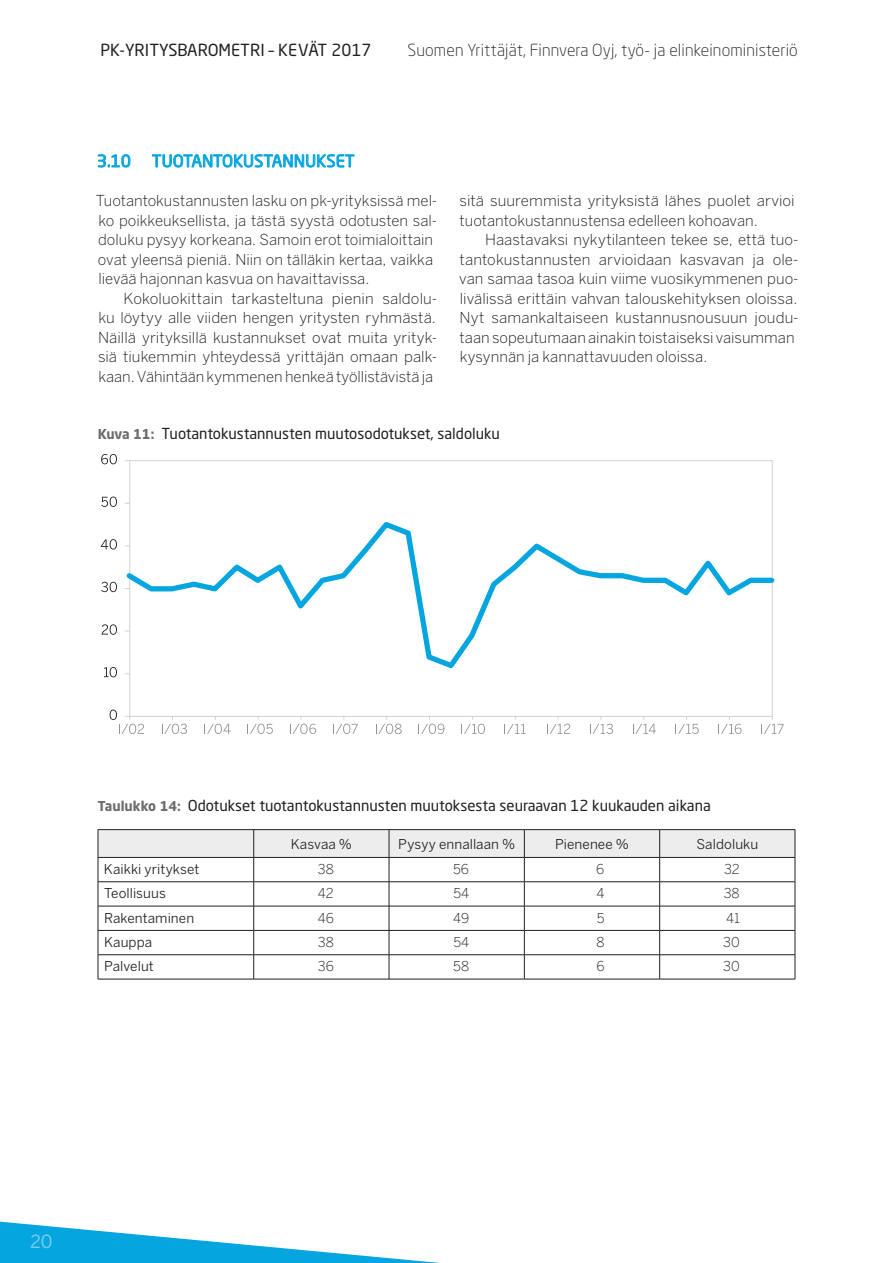
<style>
.page{position:relative;width:893px;height:1263px;background:#fff}
.page>*{position:absolute;margin:0;border:0;box-sizing:border-box;transform-origin:0 0}
.t1{font:18px "Benton Sans";color:#f2f3f4}
.t2{font:300 16.5px "Neo Sans Std";letter-spacing:.01em;color:#231f20}
.t3{font:16.5px "Neo Sans Std";color:#231f20}
.t4{font:16.5px "Neo Sans Std";letter-spacing:.01em;color:#05a6e0}
.t5{font:300 15px/19.5px "Benton Sans";color:#231f20}
.t6{font:15px "Neo Sans Std";color:#231f20}
.t7{font:13.5px "Benton Sans";letter-spacing:.005em;color:#231f20}
.t8{font:300 13.5px "Benton Sans";color:#231f20}
.s1{font-weight:700;font-size:13.5px;color:#6c6d70}
</style>
<div class="page">
<svg style="left:0;top:1221px;width:440px;height:42px"></svg>
<svg style="left:98px;top:154px;width:32px;height:13px"></svg>
<svg style="left:152px;top:154px;width:202px;height:14px"></svg>
<hr style="left:98px;top:829px;width:156px;height:1px;background:#231f20">
<hr style="left:254px;top:829px;width:135px;height:1px;background:#231f20">
<hr style="left:389px;top:829px;width:135px;height:1px;background:#231f20">
<hr style="left:524px;top:829px;width:136px;height:1px;background:#231f20">
<hr style="left:660px;top:829px;width:135px;height:1px;background:#231f20">
<hr style="left:98px;top:979px;width:156px;height:1px;background:#231f20">
<svg style="left:98px;top:830px;width:698px;height:149px"></svg>
<hr style="left:254px;top:979px;width:135px;height:1px;background:#231f20">
<hr style="left:389px;top:979px;width:135px;height:1px;background:#231f20">
<hr style="left:524px;top:979px;width:136px;height:1px;background:#231f20">
<hr style="left:660px;top:979px;width:135px;height:1px;background:#231f20">
<svg style="left:125px;top:460px;width:648px;height:260px"></svg>
<svg style="left:125px;top:518px;width:650px;height:154px"></svg>
<svg style="left:104px;top:667px;width:13px;height:10px"></svg>
<svg style="left:102px;top:624px;width:15px;height:11px"></svg>
<svg style="left:101px;top:582px;width:16px;height:10px"></svg>
<svg style="left:101px;top:539px;width:16px;height:10px"></svg>
<svg style="left:101px;top:496px;width:16px;height:11px"></svg>
<svg style="left:101px;top:454px;width:16px;height:10px"></svg>
<svg style="left:110px;top:709px;width:34px;height:25px"></svg>
<svg style="left:162px;top:724px;width:25px;height:10px"></svg>
<svg style="left:204px;top:724px;width:27px;height:10px"></svg>
<svg style="left:247px;top:724px;width:26px;height:10px"></svg>
<svg style="left:290px;top:724px;width:26px;height:10px"></svg>
<svg style="left:333px;top:724px;width:25px;height:10px"></svg>
<svg style="left:376px;top:724px;width:26px;height:10px"></svg>
<svg style="left:418px;top:724px;width:26px;height:10px"></svg>
<svg style="left:461px;top:724px;width:24px;height:10px"></svg>
<svg style="left:504px;top:724px;width:22px;height:10px"></svg>
<svg style="left:547px;top:724px;width:23px;height:10px"></svg>
<svg style="left:590px;top:724px;width:23px;height:10px"></svg>
<svg style="left:633px;top:724px;width:23px;height:10px"></svg>
<svg style="left:675px;top:724px;width:24px;height:10px"></svg>
<svg style="left:718px;top:724px;width:24px;height:10px"></svg>
<svg style="left:761px;top:724px;width:23px;height:10px"></svg>
<p class="t3" style="left:100px;top:40px;width:273px">PK-YRITYSBAROMETRI – KEVÄT 2017</p>
<p class="t2" style="left:407px;top:40px;width:392px">Suomen Yrittäjät, Finnvera Oyj, työ- ja elinkeinoministeriö</p>
<p class="t4" style="left:97px;top:151px;width:35px">3.10</p>
<p class="t4" style="left:152px;top:151px;width:204px">TUOTANTOKUSTANNUKSET</p>
<p class="t5" style="left:96px;top:191px;width:343px">Tuotantokustannusten lasku on pk-yrityksissä mel&shy;ko poikkeuksellista, ja tästä syystä odotusten sal&shy;doluku pysyy korkeana. Samoin erot toimialoittain ovat yleensä pieniä. Niin on tälläkin kertaa, vaikka lievää hajonnan kasvua on havaittavissa.</p>
<p class="t5" style="left:98px;top:288px;width:341px;text-align:justify;text-indent:26px">Kokoluokittain tarkasteltuna pienin saldolu&shy;ku löytyy alle viiden hengen yritysten ryhmästä.<br>Näillä yrityksillä kustannukset ovat muita yrityk&shy;siä tiukemmin yhteydessä yrittäjän omaan palk&shy;kaan. Vähintään kymmenen henkeä työllistävistä ja</p>
<p class="t5" style="left:459px;top:191px;width:337px">sitä suuremmista yrityksistä lähes puolet arvioi tuotantokustannustensa edelleen kohoavan.</p>
<p class="t5" style="left:459px;top:230px;width:341px;text-indent:26px">Haastavaksi nykytilanteen tekee se, että tuo&shy;tantokustannusten arvioidaan kasvavan ja ole&shy;van samaa tasoa kuin viime vuosikymmenen puo&shy;livälissä erittäin vahvan talouskehityksen oloissa.<br>Nyt samankaltaiseen kustannusnousuun joudu&shy;taan sopeutumaan ainakin toistaiseksi vaisumman kysynnän ja kannattavuuden oloissa.</p>
<p class="t6" style="left:98px;top:424px;width:404px"><span class="s1">Kuva 11:</span> Tuotantokustannusten muutosodotukset, saldoluku</p>
<p class="t6" style="left:98px;top:796px;width:614px"><span class="s1">Taulukko 14:</span> Odotukset tuotantokustannusten muutoksesta seuraavan 12 kuukauden aikana</p>
<p class="t7" style="left:291px;top:836px;width:63px">Kasvaa %</p>
<p class="t7" style="left:398px;top:836px;width:118px">Pysyy ennallaan %</p>
<p class="t7" style="left:555px;top:836px;width:75px">Pienenee %</p>
<p class="t7" style="left:696px;top:836px;width:63px">Saldoluku</p>
<p class="t7" style="left:104px;top:861px;width:97px">Kaikki yritykset</p>
<p class="t8" style="left:318px;top:861px;width:17px">38</p>
<p class="t8" style="left:453px;top:861px;width:17px">56</p>
<p class="t8" style="left:596px;top:861px;width:10px">6</p>
<p class="t8" style="left:724px;top:861px;width:17px">32</p>
<p class="t7" style="left:104px;top:885px;width:63px">Teollisuus</p>
<p class="t8" style="left:318px;top:885px;width:17px">42</p>
<p class="t8" style="left:453px;top:885px;width:17px">54</p>
<p class="t8" style="left:596px;top:885px;width:9px">4</p>
<p class="t8" style="left:724px;top:885px;width:17px">38</p>
<p class="t7" style="left:104px;top:910px;width:92px">Rakentaminen</p>
<p class="t8" style="left:318px;top:910px;width:18px">46</p>
<p class="t8" style="left:453px;top:910px;width:18px">49</p>
<p class="t8" style="left:597px;top:910px;width:9px">5</p>
<p class="t8" style="left:726px;top:910px;width:15px">41</p>
<p class="t7" style="left:104px;top:934px;width:50px">Kauppa</p>
<p class="t8" style="left:318px;top:934px;width:17px">38</p>
<p class="t8" style="left:453px;top:934px;width:17px">54</p>
<p class="t8" style="left:596px;top:934px;width:10px">8</p>
<p class="t8" style="left:723px;top:934px;width:18px">30</p>
<p class="t7" style="left:104px;top:958px;width:51px">Palvelut</p>
<p class="t8" style="left:318px;top:958px;width:17px">36</p>
<p class="t8" style="left:453px;top:958px;width:17px">58</p>
<p class="t8" style="left:596px;top:958px;width:10px">6</p>
<p class="t8" style="left:723px;top:958px;width:18px">30</p>
<p class="t1" style="left:29px;top:1231px;width:25px">20</p>
</div>
